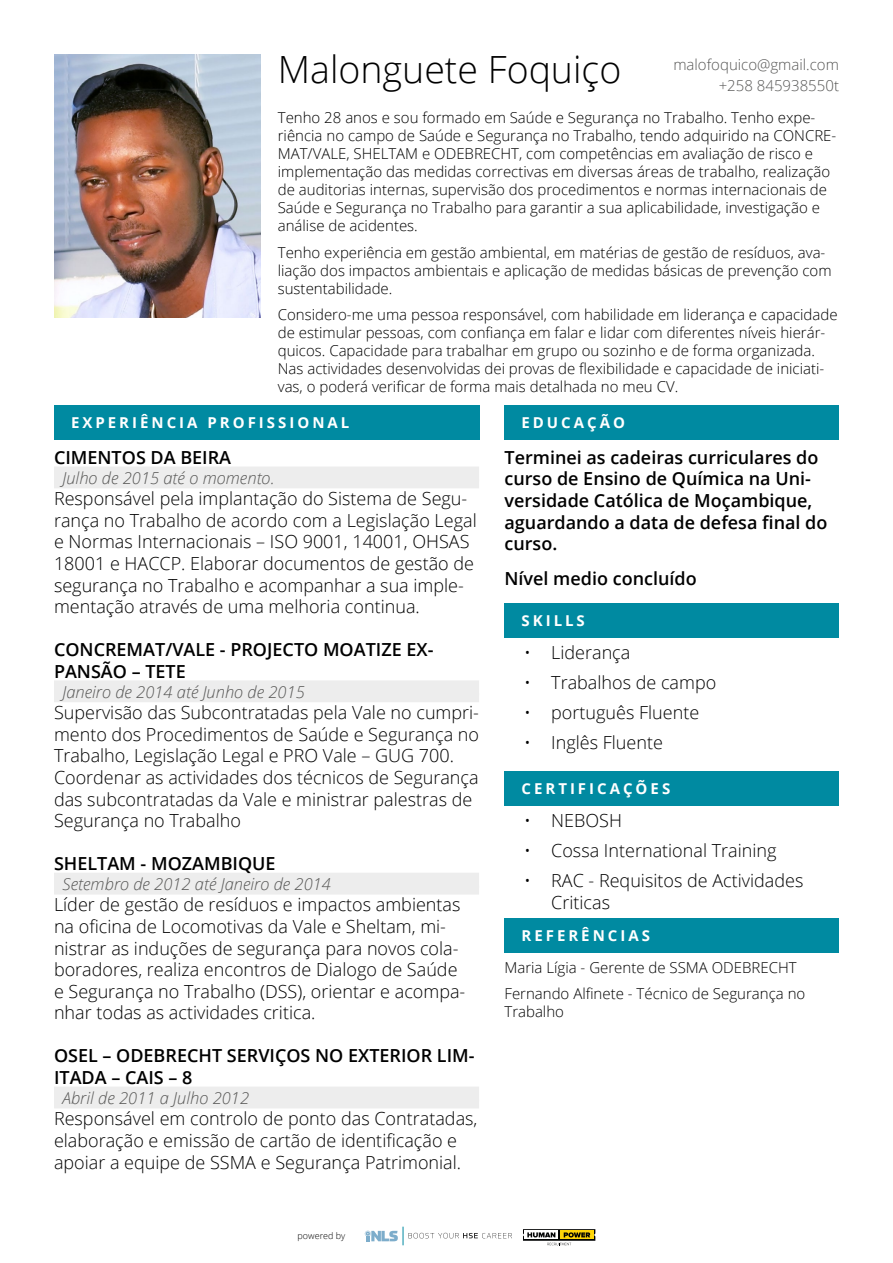
<style>
.page{position:relative;width:893px;height:1263px;background:#fff}
.page>*{position:absolute;margin:0;border:0;box-sizing:border-box;transform-origin:0 0}
.t1{font:300 37.5px "Open Sans";color:#000}
.t2{font:300 18px/21.6px "Open Sans";color:#000}
.t3{font:600 18px/21.6px "Open Sans";color:#000}
.t4{font:italic 300 16.5px "Open Sans";color:#575756}
.t5{font:300 15px/18px "Open Sans";color:#000}
.t6{font:700 15px "Open Sans";letter-spacing:.2em;color:#fff}
.t7{font:300 15px/20.9px "Open Sans";color:#575756;text-align:right}
.t8{font:300 9px "Open Sans";color:#000}
</style>
<div class="page">
<svg style="left:365px;top:1227px;width:147px;height:18px"></svg>
<svg style="left:523px;top:1229px;width:72px;height:16px"></svg>
<div style="left:54px;top:466px;width:425px;height:15px;background:#ededed"></div>
<div style="left:54px;top:479px;width:425px;height:9px;background:#ededed"></div>
<div style="left:54px;top:680px;width:425px;height:15px;background:#ededed"></div>
<div style="left:54px;top:693px;width:425px;height:9px;background:#ededed"></div>
<div style="left:54px;top:873px;width:425px;height:15px;background:#ededed"></div>
<div style="left:54px;top:885px;width:425px;height:9px;background:#ededed"></div>
<div style="left:54px;top:1086px;width:425px;height:15px;background:#ededed"></div>
<div style="left:54px;top:1099px;width:425px;height:9px;background:#ededed"></div>
<div style="left:54px;top:405px;width:425px;height:34px;background:#008aa1"></div>
<div style="left:504px;top:603px;width:335px;height:34px;background:#008aa1"></div>
<div style="left:504px;top:918px;width:335px;height:34px;background:#008aa1"></div>
<div style="left:504px;top:405px;width:335px;height:34px;background:#008aa1"></div>
<div style="left:504px;top:771px;width:335px;height:34px;background:#008aa1"></div>
<img style="left:54px;top:54px;width:206px;height:264px">
<h1 class="t1" style="left:278px;top:43px;width:345px">Malonguete Foquiço</h1>
<p class="t7" style="left:673px;top:54px;width:167px">malofoquico@gmail.com +258 845938550t</p>
<p class="t5" style="left:278px;top:108px;width:560px">Tenho 28 anos e sou formado em Saúde e Segurança no Trabalho. Tenho expe&shy;riência no campo de Saúde e Segurança no Trabalho, tendo adquirido na CONCRE-MAT/VALE, SHELTAM e ODEBRECHT, com competências em avaliação de risco e implementação das medidas correctivas em diversas áreas de trabalho, realização de auditorias internas, supervisão dos procedimentos e normas internacionais de Saúde e Segurança no Trabalho para garantir a sua aplicabilidade, investigação e análise de acidentes.</p>
<p class="t5" style="left:278px;top:243px;width:555px">Tenho experiência em gestão ambiental, em matérias de gestão de resíduos, ava&shy;liação dos impactos ambientais e aplicação de medidas básicas de prevenção com sustentabilidade.</p>
<p class="t5" style="left:278px;top:305px;width:561px">Considero-me uma pessoa responsável, com habilidade em liderança e capacidade de estimular pessoas, com confiança em falar e lidar com diferentes níveis hierár&shy;quicos. Capacidade para trabalhar em grupo ou sozinho e de forma organizada.<br>Nas actividades desenvolvidas dei provas de flexibilidade e capacidade de iniciati&shy;vas, o poderá verificar de forma mais detalhada no meu CV.</p>
<p class="t6" style="left:71px;top:412px;width:280px">EXPERIÊNCIA PROFISSIONAL</p>
<p class="t3" style="left:54px;top:446px;width:179px">CIMENTOS DA BEIRA</p>
<p class="t4" style="left:63px;top:466px;width:214px">Julho de 2015 até o momento.</p>
<p class="t2" style="left:54px;top:487px;width:424px">Responsável pela implantação do Sistema de Segu&shy;rança no Trabalho de acordo com a Legislação Legal e Normas Internacionais – ISO 9001, 14001, OHSAS 18001 e HACCP. Elaborar documentos de gestão de segurança no Trabalho e acompanhar a sua imple&shy;mentação através de uma melhoria continua.</p>
<p class="t3" style="left:54px;top:638px;width:381px">CONCREMAT/VALE - PROJECTO MOATIZE EX-<br>PANSÃO – TETE</p>
<p class="t4" style="left:63px;top:680px;width:244px">Janeiro de 2014 até Junho de 2015</p>
<p class="t2" style="left:54px;top:701px;width:427px">Supervisão das Subcontratadas pela Vale no cumpri&shy;mento dos Procedimentos de Saúde e Segurança no Trabalho, Legislação Legal e PRO Vale – GUG 700.<br>Coordenar as actividades dos técnicos de Segurança das subcontratadas da Vale e ministrar palestras de Segurança no Trabalho</p>
<p class="t3" style="left:54px;top:852px;width:223px">SHELTAM - MOZAMBIQUE</p>
<p class="t4" style="left:63px;top:872px;width:270px">Setembro de 2012 até Janeiro de 2014</p>
<p class="t2" style="left:54px;top:893px;width:413px">Líder de gestão de resíduos e impactos ambientas na oficina de Locomotivas da Vale e Sheltam, mi&shy;nistrar as induções de segurança para novos cola&shy;boradores, realiza encontros de Dialogo de Saúde e Segurança no Trabalho (DSS), orientar e acompa&shy;nhar todas as actividades critica.</p>
<p class="t3" style="left:54px;top:1044px;width:422px">OSEL – ODEBRECHT SERVIÇOS NO EXTERIOR LIM-<br>ITADA – CAIS – 8</p>
<p class="t4" style="left:63px;top:1086px;width:188px">Abril de 2011 a Julho 2012</p>
<p class="t2" style="left:54px;top:1107px;width:425px">Responsável em controlo de ponto das Contratadas, elaboração e emissão de cartão de identificação e apoiar a equipe de SSMA e Segurança Patrimonial.</p>
<p class="t8" style="left:298px;top:1230px;width:49px">powered by</p>
<p class="t6" style="left:521px;top:412px;width:105px">EDUCAÇÃO</p>
<p class="t3" style="left:504px;top:446px;width:324px">Terminei as cadeiras curriculares do curso de Ensino de Química na Uni&shy;versidade Católica de Moçambique, aguardando a data de defesa final do curso.</p>
<p class="t3" style="left:504px;top:567px;width:194px">Nível medio concluído</p>
<p class="t6" style="left:521px;top:610px;width:65px">SKILLS</p>
<p class="t2" style="left:524px;top:641px;width:108px">• Liderança</p>
<p class="t2" style="left:524px;top:671px;width:194px">• Trabalhos de campo</p>
<p class="t2" style="left:524px;top:701px;width:177px">• português Fluente</p>
<p class="t2" style="left:524px;top:731px;width:140px">• Inglês Fluente</p>
<p class="t6" style="left:521px;top:778px;width:150px">CERTIFICAÇÕES</p>
<p class="t2" style="left:524px;top:809px;width:99px">• NEBOSH</p>
<p class="t2" style="left:524px;top:839px;width:254px">• Cossa International Training</p>
<p class="t2" style="left:551px;top:869px;width:254px;text-indent:-27px">• RAC - Requisitos de Actividades<br>Criticas</p>
<p class="t6" style="left:521px;top:925px;width:130px">REFERÊNCIAS</p>
<p class="t5" style="left:504px;top:954px;width:302px;line-height:26.5px">Maria Lígia - Gerente de SSMA ODEBRECHT<br>Fernando Alfinete - Técnico de Segurança no</p>
<p class="t5" style="left:504px;top:1002px;width:61px">Trabalho</p>
</div>
